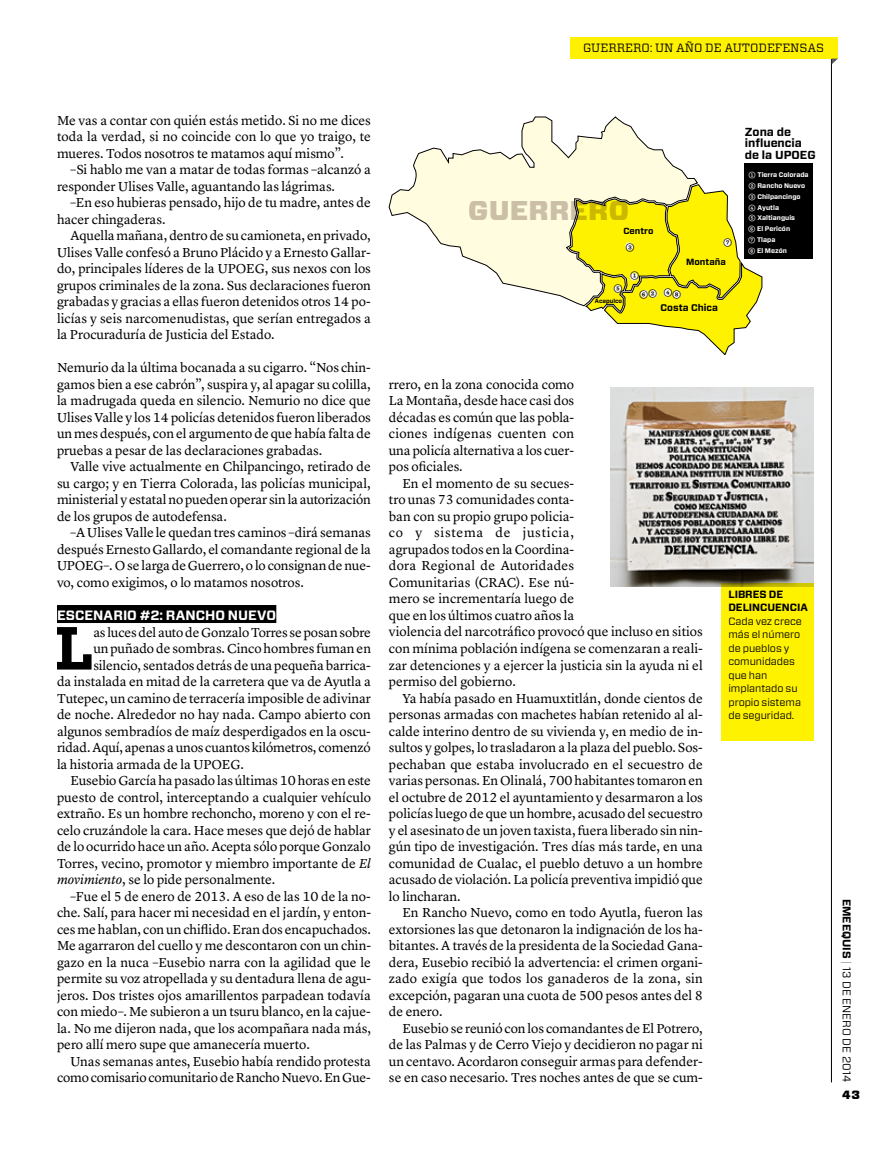
<style>
.page{position:relative;width:893px;height:1149px;background:#fff}
.page>*{position:absolute;margin:0;border:0;box-sizing:border-box;transform-origin:0 0}
.t1{font:700 60.6px "Vitesse";color:#000}
.t2{font:900 27.15px "Forza";color:#cbc3c0}
.t3{font:13.5px/16.5px "Lyon Text";letter-spacing:-.005em;color:#000;text-align:justify}
.t4{font:700 13.5px "Forza";color:#fff}
.t5{font:12px "Vitesse";letter-spacing:-.005em;color:#000}
.t6{font:900 12px "Forza";color:#000}
.t7{font:700 11.55px/11.6px "Forza";color:#000}
.t8{font:11.25px "Forza";color:#000}
.t9{font:10.5px/13.5px "Forza";letter-spacing:-.005em;color:#000}
.t10{font:700 10.5px/13.5px "Forza";letter-spacing:-.005em;color:#000}
.t11{font:700 9.6px "Forza";color:#000}
.t12{font:700 9px "Forza";color:#000}
.t13{font:700 8.85px "Forza";color:#000}
.t14{font:700 8.25px "Archer";color:#000}
.t15{font:700 6.6px/10.8px "Forza";color:#fff}
.t16{font:700 5.85px "Forza";color:#000}
.s1{font-style:italic}
.s2{font-family:"Archer"}
.s3{font-weight:700}
.s4{font-weight:100}
</style>
<div class="page">
<hr style="left:831px;top:42px;width:1px;height:1040px;background:#000">
<div style="left:57px;top:604px;width:219px;height:18px;background:#000"></div>
<div style="left:745px;top:163px;width:68px;height:96px;background:#000"></div>
<svg style="left:583px;top:184px;width:179px;height:171px"></svg>
<svg style="left:389px;top:117px;width:309px;height:189px"></svg>
<div style="left:723px;top:238px;width:8px;height:8px;background:#fff;border-radius:50%"></div>
<div style="left:625px;top:242px;width:8px;height:8px;background:#fff;border-radius:50%"></div>
<div style="left:630px;top:273px;width:8px;height:7px;background:#fff;border-radius:50%"></div>
<div style="left:641px;top:290px;width:7px;height:7px;background:#fff;border-radius:50%"></div>
<div style="left:650px;top:290px;width:7px;height:7px;background:#fff;border-radius:50%"></div>
<div style="left:663px;top:289px;width:8px;height:7px;background:#fff;border-radius:50%"></div>
<div style="left:673px;top:291px;width:8px;height:7px;background:#fff;border-radius:50%"></div>
<div style="left:614px;top:285px;width:7px;height:7px;background:#fff;border-radius:50%"></div>
<img style="left:610px;top:387px;width:203px;height:199px">
<div style="left:721px;top:583px;width:92px;height:158px;background:#fff200"></div>
<div style="left:571px;top:38px;width:267px;height:20px;background:#fff200"></div>
<svg style="left:832px;top:58px;width:6px;height:6px"></svg>
<p class="t5" style="left:583px;top:39px;width:243px">GUERRERO: UN AÑO DE AUTODEFENSAS</p>
<p class="t3" style="left:57px;top:111px;width:315px">Me vas a contar con quién estás metido. Si no me dices toda la verdad, si no coincide con lo que yo traigo, te mueres. Todos nosotros te matamos aquí mismo”.</p>
<p class="t3" style="left:57px;top:160px;width:315px;text-indent:14px">–Si hablo me van a matar de todas formas –alcanzó a responder Ulises Valle, aguantando las lágrimas.</p>
<p class="t3" style="left:57px;top:193px;width:315px;text-indent:14px">–En eso hubieras pensado, hijo de tu madre, antes de hacer chingaderas.</p>
<p class="t3" style="left:57px;top:226px;width:316px;text-indent:14px">Aquella mañana, dentro de su camioneta, en privado, Ulises Valle confesó a Bruno Plácido y a Ernesto Gallar&shy;do, principales líderes de la UPOEG, sus nexos con los grupos criminales de la zona. Sus declaraciones fueron grabadas y gracias a ellas fueron detenidos otros 14 po&shy;licías y seis narcomenudistas, que serían entregados a la Procuraduría de Justicia del Estado.</p>
<p class="t3" style="left:57px;top:358px;width:315px">Nemurio da la última bocanada a su cigarro. “Nos chin&shy;gamos bien a ese cabrón”, suspira y, al apagar su colilla, la madrugada queda en silencio. Nemurio no dice que Ulises Valle y los 14 policías detenidos fueron liberados un mes después, con el argumento de que había falta de pruebas a pesar de las declaraciones grabadas.</p>
<p class="t3" style="left:57px;top:457px;width:315px;text-indent:14px">Valle vive actualmente en Chilpancingo, retirado de su cargo; y en Tierra Colorada, las policías municipal, ministerial y estatal no pueden operar sin la autorización de los grupos de autodefensa.</p>
<p class="t3" style="left:57px;top:523px;width:316px;text-indent:14px">–A Ulises Valle le quedan tres caminos –dirá semanas después Ernesto Gallardo, el comandante regional de la UPOEG–. O se larga de Guerrero, o lo consignan de nue&shy;vo, como exigimos, o lo matamos nosotros.</p>
<p class="t4" style="left:57px;top:606px;width:221px">Escenario #2: Rancho Nuevo</p>
<h1 class="t1" style="left:55px;top:607px;width:40px">L</h1>
<p class="t3" style="left:93px;top:622px;width:279px">as luces del auto de Gonzalo Torres se posan sobre</p>
<p class="t3" style="left:93px;top:639px;width:279px">un puñado de sombras. Cinco hombres fuman en</p>
<p class="t3" style="left:93px;top:655px;width:279px">silencio, sentados detrás de una pequeña barrica-</p>
<p class="t3" style="left:57px;top:672px;width:315px">da instalada en mitad de la carretera que va de Ayutla a</p>
<p class="t3" style="left:57px;top:688px;width:315px">Tutepec, un camino de terracería imposible de adivinar</p>
<p class="t3" style="left:57px;top:705px;width:315px">de noche. Alrededor no hay nada. Campo abierto con</p>
<p class="t3" style="left:57px;top:721px;width:315px">algunos sembradíos de maíz desperdigados en la oscu-</p>
<p class="t3" style="left:57px;top:738px;width:315px">ridad. Aquí, apenas a unos cuantos kilómetros, comenzó</p>
<p class="t3" style="left:57px;top:754px;width:188px">la historia armada de la UPOEG.</p>
<p class="t3" style="left:71px;top:771px;width:302px">Eusebio García ha pasado las últimas 10 horas en este</p>
<p class="t3" style="left:57px;top:787px;width:316px">puesto de control, interceptando a cualquier vehículo</p>
<p class="t3" style="left:57px;top:804px;width:315px">extraño. Es un hombre rechoncho, moreno y con el re-</p>
<p class="t3" style="left:57px;top:820px;width:315px">celo cruzándole la cara. Hace meses que dejó de hablar</p>
<p class="t3" style="left:57px;top:837px;width:315px">de lo ocurrido hace un año. Acepta sólo porque Gonzalo</p>
<p class="t3" style="left:57px;top:853px;width:315px">Torres, vecino, promotor y miembro importante de <span class="s1">El</span></p>
<p class="t3" style="left:57px;top:870px;width:220px"><span class="s1">movimiento</span>, se lo pide personalmente.</p>
<p class="t3" style="left:71px;top:886px;width:302px">–Fue el 5 de enero de 2013. A eso de las 10 de la no-</p>
<p class="t3" style="left:57px;top:903px;width:315px">che. Salí, para hacer mi necesidad en el jardín, y enton-</p>
<p class="t3" style="left:57px;top:919px;width:315px">ces me hablan, con un chiflido. Eran dos encapuchados.</p>
<p class="t3" style="left:57px;top:936px;width:315px">Me agarraron del cuello y me descontaron con un chin-</p>
<p class="t3" style="left:57px;top:952px;width:316px">gazo en la nuca –Eusebio narra con la agilidad que le</p>
<p class="t3" style="left:57px;top:969px;width:315px">permite su voz atropellada y su dentadura llena de agu-</p>
<p class="t3" style="left:57px;top:985px;width:315px">jeros. Dos tristes ojos amarillentos parpadean todavía</p>
<p class="t3" style="left:57px;top:1002px;width:315px">con miedo–. Me subieron a un tsuru blanco, en la cajue-</p>
<p class="t3" style="left:57px;top:1018px;width:315px">la. No me dijeron nada, que los acompañara nada más,</p>
<p class="t3" style="left:57px;top:1035px;width:254px">pero allí mero supe que amanecería muerto.</p>
<p class="t3" style="left:71px;top:1051px;width:302px">Unas semanas antes, Eusebio había rendido protesta</p>
<p class="t3" style="left:57px;top:1068px;width:315px">como comisario comunitario de Rancho Nuevo. En Gue-</p>
<h2 class="t2" style="left:469px;top:192px;width:162px">GUERRERO</h2>
<p class="t14" style="left:625px;top:240px;width:11px">3</p>
<p class="t14" style="left:630px;top:269px;width:11px">1</p>
<p class="t14" style="left:614px;top:281px;width:11px">5</p>
<p class="t13" style="left:623px;top:225px;width:32px">Centro</p>
<p class="t14" style="left:723px;top:235px;width:11px">7</p>
<p class="t12" style="left:686px;top:255px;width:41px">Montaña</p>
<p class="t11" style="left:661px;top:301px;width:59px">Costa Chica</p>
<p class="t14" style="left:663px;top:287px;width:19px">48</p>
<p class="t14" style="left:639px;top:287px;width:20px">62</p>
<p class="t16" style="left:595px;top:297px;width:29px">Acapulco</p>
<p class="t7" style="left:745px;top:126px;width:72px">Zona de influencia de la UPOEG</p>
<p class="t15" style="left:748px;top:169px;width:62px"><span class="s2">1</span> Tierra Colorada<br><span class="s2">2</span> Rancho Nuevo<br><span class="s2">3</span> Chilpancingo<br><span class="s2">4</span> Ayutla<br><span class="s2">5</span> Xaltianguis<br><span class="s2">6</span> El Pericón<br><span class="s2">7</span> Tlapa<br><span class="s2">8</span> El Mezón</p>
<p class="t3" style="left:389px;top:375px;width:187px">rrero, en la zona conocida como La Montaña, desde hace casi dos décadas es común que las pobla&shy;ciones indígenas cuenten con una policía alternativa a los cuer&shy;pos oficiales.</p>
<p class="t3" style="left:389px;top:474px;width:315px;text-align:left;text-indent:14px">En el momento de su secues-<br>tro unas 73 comunidades conta-<br>ban con su propio grupo policia-<br>co y sistema de justicia,<br>agrupados todos en la Coordina-<br>dora Regional de Autoridades<br>Comunitarias (CRAC). Ese nú-<br>mero se incrementaría luego de<br>que en los últimos cuatro años la<br>violencia del narcotráfico provocó que incluso en sitios con mínima población indígena se comenzaran a reali&shy;zar detenciones y a ejercer la justicia sin la ayuda ni el permiso del gobierno.</p>
<p class="t3" style="left:389px;top:688px;width:316px;text-indent:14px">Ya había pasado en Huamuxtitlán, donde cientos de personas armadas con machetes habían retenido al al&shy;calde interino dentro de su vivienda y, en medio de in&shy;sultos y golpes, lo trasladaron a la plaza del pueblo. Sos&shy;pechaban que estaba involucrado en el secuestro de varias personas. En Olinalá, 700 habitantes tomaron en el octubre de 2012 el ayuntamiento y desarmaron a los policías luego de que un hombre, acusado del secuestro y el asesinato de un joven taxista, fuera liberado sin nin&shy;gún tipo de investigación. Tres días más tarde, en una comunidad de Cualac, el pueblo detuvo a un hombre acusado de violación. La policía preventiva impidió que lo lincharan.</p>
<p class="t3" style="left:389px;top:903px;width:315px;text-indent:14px">En Rancho Nuevo, como en todo Ayutla, fueron las extorsiones las que detonaron la indignación de los ha&shy;bitantes. A través de la presidenta de la Sociedad Gana&shy;dera, Eusebio recibió la advertencia: el crimen organi&shy;zado exigía que todos los ganaderos de la zona, sin excepción, pagaran una cuota de 500 pesos antes del 8 de enero.</p>
<p class="t3" style="left:389px;top:1018px;width:315px;text-indent:14px">Eusebio se reunió con los comandantes de El Potrero, de las Palmas y de Cerro Viejo y decidieron no pagar ni un centavo. Acordaron conseguir armas para defender&shy;se en caso necesario. Tres noches antes de que se cum-</p>
<p class="t10" style="left:728px;top:587px;width:75px">LIBRES DE<br>DELINCUENCIA</p>
<p class="t9" style="left:728px;top:614px;width:75px">Cada vez crece más el número de pueblos y comunidades que han implantado su propio sistema de seguridad.</p>
<p class="t8" style="left:854px;top:898px;width:185px;rotate:90deg"><span class="s3">EMEEQUIS</span> <span class="s4">|</span> 13 de enero de 2014</p>
<p class="t6" style="left:842px;top:1086px;width:19px">43</p>
</div>
